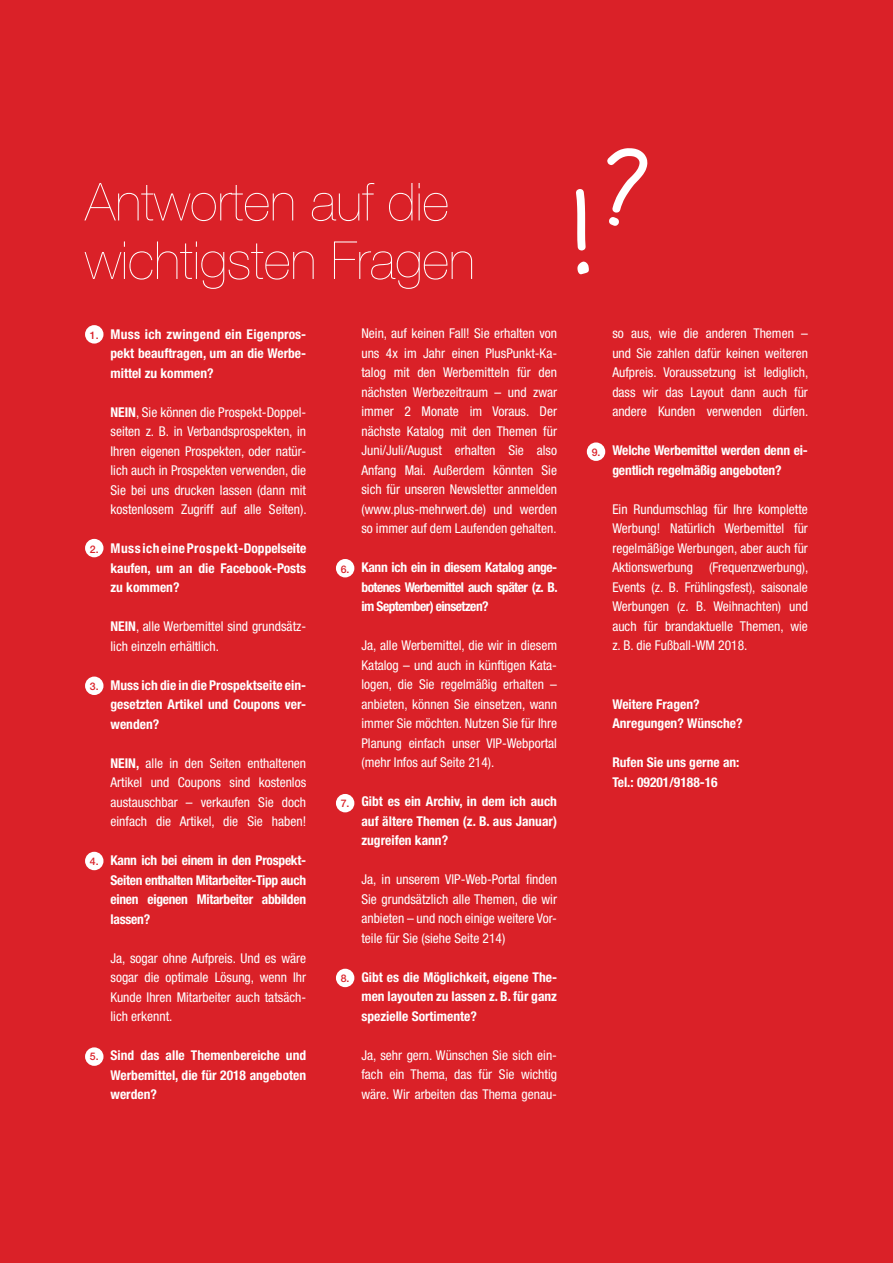
<style>
.page{position:relative;width:893px;height:1263px;background:#da2128}
.page>*{position:absolute;margin:0;border:0;box-sizing:border-box;transform-origin:0 0}
.t1{font:200 52.5px/58.5px "Helvetica Neue LT Std";color:#fff}
.t2{font:condensed 13.5px/19.5px "Helvetica Neue LT Std";color:#fff;text-align:justify}
.t3{font:700 condensed 13.5px/19.5px "Helvetica Neue LT Std";color:#fff;text-align:justify}
.t4{font:500 10.5px "Helvetica Neue LT Std";color:#da2128}
.s1{font-weight:700}
.s2{font-weight:300;font-stretch:normal}
</style>
<div class="page">
<div style="left:85px;top:325px;width:18px;height:19px;background:#fff;border-radius:50%"></div>
<div style="left:336px;top:559px;width:18px;height:18px;background:#fff;border-radius:50%"></div>
<div style="left:587px;top:442px;width:18px;height:19px;background:#fff;border-radius:50%"></div>
<div style="left:336px;top:794px;width:18px;height:18px;background:#fff;border-radius:50%"></div>
<div style="left:336px;top:969px;width:18px;height:18px;background:#fff;border-radius:50%"></div>
<div style="left:85px;top:539px;width:18px;height:18px;background:#fff;border-radius:50%"></div>
<div style="left:85px;top:676px;width:18px;height:19px;background:#fff;border-radius:50%"></div>
<div style="left:85px;top:852px;width:18px;height:18px;background:#fff;border-radius:50%"></div>
<div style="left:85px;top:1047px;width:18px;height:19px;background:#fff;border-radius:50%"></div>
<h1 class="t1" style="left:85px;top:172px;width:391px">Antworten auf die wichtigsten Fragen</h1>
<p class="t3" style="left:111px;top:324px;width:197px">Muss ich zwingend ein Eigenpros&shy;pekt beauftragen, um an die Werbe&shy;mittel zu kommen?</p>
<p class="t2" style="left:111px;top:402px;width:198px"><span class="s1">Nein</span>, Sie können die Prospekt-Doppel&shy;seiten z. B. in Verbandsprospekten, in Ihren eigenen Prospekten, oder natür&shy;lich auch in Prospekten verwenden, die Sie bei uns drucken lassen (dann mit kostenlosem Zugriff auf alle Seiten).</p>
<p class="t3" style="left:111px;top:538px;width:197px">Muss ich eine Prospekt-Doppelseite kaufen, um an die Facebook-Posts zu kommen?</p>
<p class="t2" style="left:111px;top:616px;width:197px"><span class="s1">Nein</span>, alle Werbemittel sind grundsätz&shy;lich einzeln erhältlich.</p>
<p class="t3" style="left:111px;top:675px;width:197px">Muss ich die in die Prospektseite ein&shy;gesetzten Artikel und Coupons ver&shy;wenden?</p>
<p class="t2" style="left:111px;top:753px;width:197px"><span class="s1">Nein,</span> alle in den Seiten enthaltenen Artikel und Coupons sind kostenlos austauschbar – verkaufen Sie doch einfach die Artikel, die Sie haben!</p>
<p class="t3" style="left:111px;top:850px;width:197px">Kann ich bei einem in den Prospekt-Seiten enthalten Mitarbeiter-Tipp auch einen eigenen Mitarbeiter abbilden lassen?</p>
<p class="t2" style="left:111px;top:948px;width:197px">Ja, sogar ohne Aufpreis. Und es wäre sogar die optimale Lösung, wenn Ihr Kunde Ihren Mitarbeiter auch tatsäch&shy;lich erkennt.</p>
<p class="t3" style="left:111px;top:1045px;width:197px">Sind das alle Themenbereiche und Werbemittel, die für 2018 angeboten werden?</p>
<p class="t2" style="left:361px;top:324px;width:197px">Nein, auf keinen Fall! Sie erhalten von uns 4x im Jahr einen PlusPunkt-Ka&shy;talog mit den Werbemitteln für den nächsten Werbezeitraum – und zwar immer 2 Monate im Voraus. Der nächste Katalog mit den Themen für Juni/Juli/August erhalten Sie also Anfang Mai. Außerdem könnten Sie sich für unseren Newsletter anmelden (www.plus-mehrwert.de) und werden so immer auf dem Laufenden gehalten<span class="s2">.</span></p>
<p class="t3" style="left:361px;top:558px;width:198px">Kann ich ein in diesem Katalog ange&shy;botenes Werbemittel auch später (z. B. im September) einsetzen?</p>
<p class="t2" style="left:361px;top:636px;width:197px">Ja, alle Werbemittel, die wir in diesem Katalog – und auch in künftigen Kata&shy;logen, die Sie regelmäßig erhalten – anbieten, können Sie einsetzen, wann immer Sie möchten. Nutzen Sie für Ihre Planung einfach unser VIP-Webportal (mehr Infos auf Seite 214).</p>
<p class="t3" style="left:361px;top:792px;width:197px">Gibt es ein Archiv, in dem ich auch auf ältere Themen (z. B. aus Januar) zugreifen kann?</p>
<p class="t2" style="left:361px;top:870px;width:197px">Ja, in unserem VIP-Web-Portal finden Sie grundsätzlich alle Themen, die wir anbieten – und noch einige weitere Vor&shy;teile für Sie (siehe Seite 214)</p>
<p class="t3" style="left:361px;top:967px;width:197px">Gibt es die Möglichkeit, eigene The&shy;men layouten zu lassen z. B. für ganz spezielle Sortimente?</p>
<p class="t2" style="left:361px;top:1045px;width:197px">Ja, sehr gern. Wünschen Sie sich ein&shy;fach ein Thema, das für Sie wichtig wäre. Wir arbeiten das Thema genau-</p>
<p class="t4" style="left:90px;top:329px;width:10px">1.</p>
<p class="t4" style="left:90px;top:543px;width:10px">2.</p>
<p class="t4" style="left:341px;top:563px;width:10px">6.</p>
<p class="t4" style="left:90px;top:680px;width:10px">3.</p>
<p class="t4" style="left:341px;top:797px;width:10px">7.</p>
<p class="t4" style="left:90px;top:855px;width:10px">4.</p>
<p class="t4" style="left:341px;top:972px;width:10px">8.</p>
<p class="t4" style="left:90px;top:1050px;width:10px">5.</p>
<p class="t4" style="left:592px;top:446px;width:10px">9.</p>
<p class="t2" style="left:612px;top:324px;width:198px">so aus, wie die anderen Themen – und Sie zahlen dafür keinen weiteren Aufpreis. Voraussetzung ist lediglich, dass wir das Layout dann auch für andere Kunden verwenden dürfen.</p>
<p class="t3" style="left:612px;top:441px;width:197px">Welche Werbemittel werden denn ei&shy;gentlich regelmäßig angeboten?</p>
<p class="t2" style="left:612px;top:499px;width:198px">Ein Rundumschlag für Ihre komplette Werbung! Natürlich Werbemittel für regelmäßige Werbungen, aber auch für Aktionswerbung (Frequenzwerbung), Events (z. B. Frühlingsfest), saisonale Werbungen (z. B. Weihnachten) und auch für brandaktuelle Themen, wie z. B. die Fußball-WM 2018.</p>
<p class="t3" style="left:612px;top:694px;width:132px">Weitere Fragen?<br>Anregungen? Wünsche?</p>
<p class="t3" style="left:612px;top:752px;width:129px">Rufen Sie uns gerne an:<br>Tel.: 09201/9188-16</p>
</div>
